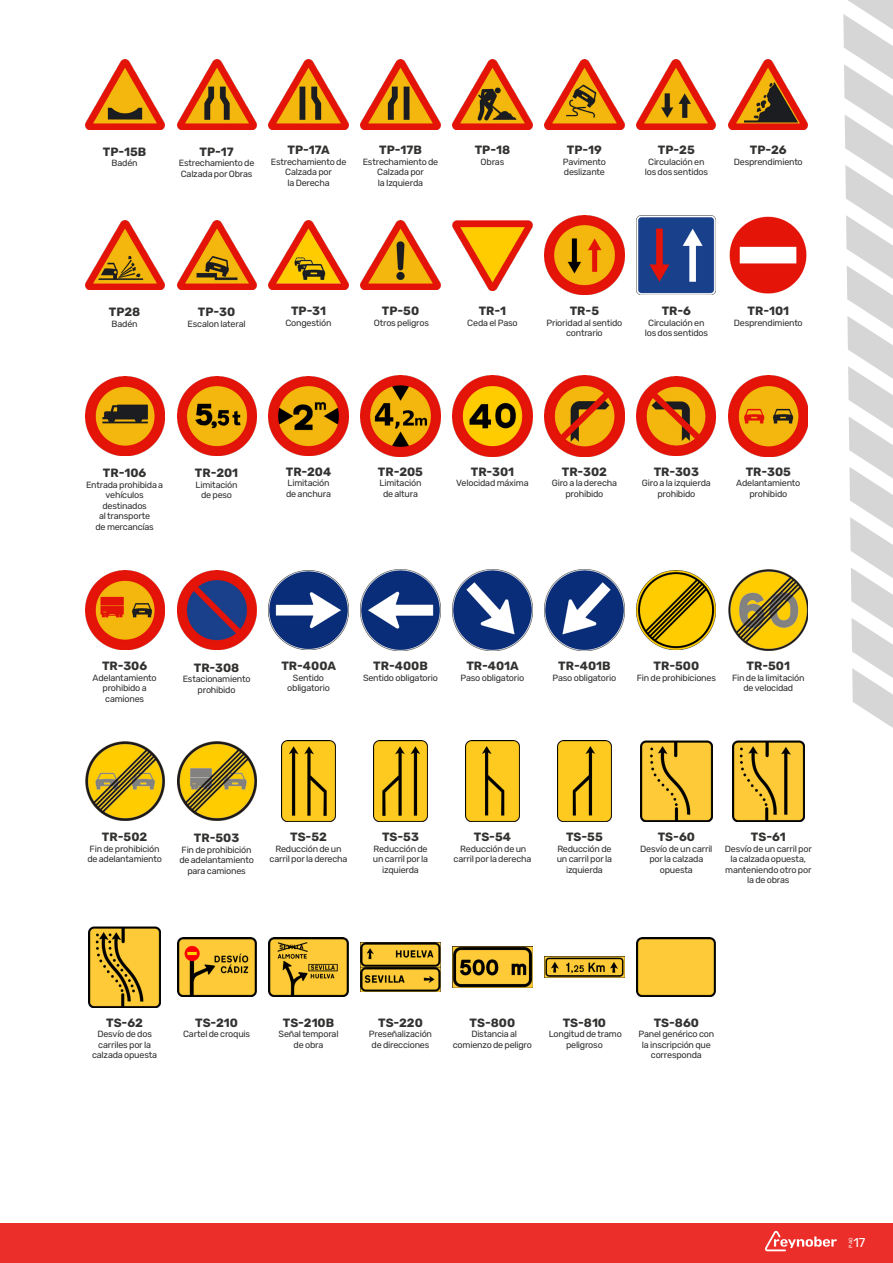
<style>
.page{position:relative;width:893px;height:1263px;background:#fff}
.page>*{position:absolute;margin:0;border:0;box-sizing:border-box;transform-origin:0 0}
.t1{font:12.9px "Rubik";color:#fff}
.t2{font:700 12px "Rubik";color:#333231}
.t3{font:9px/10.5px "Rubik";letter-spacing:-.025em;color:#333231;text-align:center}
.t4{font:5.1px "Rubik";color:#fff}
</style>
<div class="page">
<svg style="left:843px;top:0;width:50px;height:728px"></svg>
<div style="left:0;top:1222px;width:893px;height:41px;background:#eb2e29"></div>
<svg style="left:765px;top:1231px;width:72px;height:20px"></svg>
<img style="left:85px;top:59px;width:79px;height:70px">
<img style="left:177px;top:59px;width:79px;height:70px">
<img style="left:269px;top:59px;width:79px;height:70px">
<img style="left:453px;top:59px;width:79px;height:70px">
<img style="left:545px;top:59px;width:79px;height:70px">
<img style="left:637px;top:59px;width:79px;height:70px">
<img style="left:729px;top:59px;width:79px;height:70px">
<img style="left:361px;top:59px;width:79px;height:70px">
<img style="left:85px;top:220px;width:79px;height:70px">
<img style="left:177px;top:220px;width:79px;height:70px">
<img style="left:269px;top:220px;width:79px;height:70px">
<img style="left:453px;top:220px;width:79px;height:70px">
<img style="left:545px;top:215px;width:79px;height:80px">
<img style="left:637px;top:215px;width:79px;height:80px">
<img style="left:729px;top:216px;width:78px;height:78px">
<img style="left:361px;top:220px;width:79px;height:70px">
<img style="left:85px;top:376px;width:79px;height:79px">
<img style="left:177px;top:376px;width:79px;height:79px">
<img style="left:269px;top:376px;width:79px;height:79px">
<img style="left:453px;top:376px;width:79px;height:80px">
<img style="left:545px;top:376px;width:79px;height:80px">
<img style="left:637px;top:376px;width:79px;height:79px">
<img style="left:729px;top:376px;width:79px;height:80px">
<img style="left:361px;top:376px;width:79px;height:80px">
<img style="left:85px;top:571px;width:79px;height:79px">
<img style="left:177px;top:571px;width:79px;height:79px">
<img style="left:269px;top:571px;width:79px;height:79px">
<img style="left:453px;top:570px;width:79px;height:80px">
<img style="left:545px;top:570px;width:79px;height:80px">
<img style="left:637px;top:571px;width:79px;height:79px">
<img style="left:729px;top:570px;width:79px;height:80px">
<img style="left:361px;top:570px;width:79px;height:80px">
<img style="left:85px;top:741px;width:79px;height:80px">
<img style="left:177px;top:741px;width:79px;height:80px">
<img style="left:281px;top:741px;width:55px;height:80px">
<img style="left:465px;top:741px;width:55px;height:80px">
<img style="left:557px;top:741px;width:54px;height:80px">
<img style="left:640px;top:741px;width:72px;height:80px">
<img style="left:732px;top:741px;width:72px;height:80px">
<img style="left:373px;top:741px;width:55px;height:80px">
<img style="left:89px;top:927px;width:72px;height:80px">
<img style="left:177px;top:937px;width:79px;height:59px">
<img style="left:269px;top:937px;width:79px;height:59px">
<img style="left:453px;top:946px;width:79px;height:41px">
<img style="left:545px;top:956px;width:79px;height:21px">
<img style="left:637px;top:937px;width:79px;height:59px">
<img style="left:361px;top:942px;width:79px;height:49px">
<p class="t2" style="left:103px;top:144px;width:45px">TP-15B</p>
<p class="t3" style="left:112px;top:158px;width:28px">Badén</p>
<p class="t2" style="left:199px;top:144px;width:36px">TP-17</p>
<p class="t3" style="left:179px;top:158px;width:77px;text-align:left">Estrechamiento de<br>Calzada por Obras</p>
<p class="t2" style="left:288px;top:143px;width:44px">TP-17A</p>
<p class="t3" style="left:271px;top:157px;width:77px">Estrechamiento de<br>Calzada por</p>
<p class="t3" style="left:287px;top:178px;width:44px">la Derecha</p>
<p class="t2" style="left:379px;top:143px;width:44px">TP-17B</p>
<p class="t3" style="left:363px;top:157px;width:77px">Estrechamiento de<br>Calzada por<br>la Izquierda</p>
<p class="t2" style="left:475px;top:143px;width:37px">TP-18</p>
<p class="t3" style="left:481px;top:157px;width:25px">Obras</p>
<p class="t2" style="left:567px;top:143px;width:37px">TP-19</p>
<p class="t3" style="left:563px;top:157px;width:45px;text-align:left">Pavimento deslizante</p>
<p class="t2" style="left:658px;top:143px;width:38px">TP-25</p>
<p class="t3" style="left:648px;top:157px;width:58px">Circulación en</p>
<p class="t3" style="left:645px;top:167px;width:65px">los dos sentidos</p>
<p class="t2" style="left:750px;top:143px;width:38px">TP-26</p>
<p class="t3" style="left:734px;top:157px;width:70px">Desprendimiento</p>
<p class="t2" style="left:109px;top:305px;width:33px">TP28</p>
<p class="t3" style="left:112px;top:319px;width:28px">Badén</p>
<p class="t2" style="left:198px;top:305px;width:39px">TP-30</p>
<p class="t3" style="left:188px;top:319px;width:60px">Escalon lateral</p>
<p class="t2" style="left:291px;top:304px;width:36px">TP-31</p>
<p class="t3" style="left:285px;top:318px;width:48px">Congestión</p>
<p class="t2" style="left:382px;top:304px;width:39px">TP-50</p>
<p class="t3" style="left:374px;top:318px;width:57px">Otros peligros</p>
<p class="t2" style="left:479px;top:304px;width:29px">TR-1</p>
<p class="t3" style="left:467px;top:318px;width:52px">Ceda el Paso</p>
<p class="t2" style="left:570px;top:304px;width:31px">TR-5</p>
<p class="t3" style="left:546px;top:318px;width:77px">Prioridad al sentido</p>
<p class="t3" style="left:566px;top:328px;width:38px">contrario</p>
<p class="t2" style="left:662px;top:304px;width:31px">TR-6</p>
<p class="t3" style="left:648px;top:318px;width:58px">Circulación en</p>
<p class="t3" style="left:645px;top:328px;width:65px">los dos sentidos</p>
<p class="t2" style="left:747px;top:304px;width:43px">TR-101</p>
<p class="t3" style="left:734px;top:318px;width:70px">Desprendimiento</p>
<p class="t2" style="left:103px;top:466px;width:45px">TR-106</p>
<p class="t3" style="left:86px;top:480px;width:79px">Entrada prohibida a</p>
<p class="t3" style="left:102px;top:490px;width:46px">vehículos destinados</p>
<p class="t3" style="left:99px;top:511px;width:53px">al transporte</p>
<p class="t3" style="left:96px;top:522px;width:60px">de mercancías</p>
<p class="t2" style="left:195px;top:466px;width:45px">TR-201</p>
<p class="t3" style="left:196px;top:480px;width:44px">Limitación</p>
<p class="t3" style="left:201px;top:490px;width:33px">de peso</p>
<p class="t2" style="left:286px;top:465px;width:47px">TR-204</p>
<p class="t3" style="left:288px;top:478px;width:44px">Limitación</p>
<p class="t3" style="left:286px;top:489px;width:46px">de anchura</p>
<p class="t2" style="left:378px;top:465px;width:47px">TR-205</p>
<p class="t3" style="left:379px;top:478px;width:44px">Limitación</p>
<p class="t3" style="left:383px;top:489px;width:37px">de altura</p>
<p class="t2" style="left:471px;top:465px;width:45px">TR-301</p>
<p class="t3" style="left:456px;top:478px;width:74px">Velocidad máxima</p>
<p class="t2" style="left:562px;top:465px;width:47px">TR-302</p>
<p class="t3" style="left:552px;top:478px;width:67px">Giro a la derecha</p>
<p class="t3" style="left:565px;top:489px;width:39px">prohibido</p>
<p class="t2" style="left:654px;top:465px;width:47px">TR-303</p>
<p class="t3" style="left:642px;top:478px;width:70px">Giro a la izquierda</p>
<p class="t3" style="left:657px;top:489px;width:39px">prohibido</p>
<p class="t2" style="left:746px;top:465px;width:47px">TR-305</p>
<p class="t3" style="left:736px;top:478px;width:66px">Adelantamiento</p>
<p class="t3" style="left:749px;top:489px;width:39px">prohibido</p>
<p class="t2" style="left:102px;top:659px;width:47px">TR-306</p>
<p class="t3" style="left:93px;top:673px;width:66px">Adelantamiento</p>
<p class="t3" style="left:103px;top:683px;width:46px;text-align:left">prohibido a camiones</p>
<p class="t2" style="left:194px;top:660px;width:47px">TR-308</p>
<p class="t3" style="left:183px;top:674px;width:69px">Estacionamiento</p>
<p class="t3" style="left:198px;top:685px;width:39px">prohibido</p>
<p class="t2" style="left:281px;top:659px;width:56px">TR-400A</p>
<p class="t3" style="left:293px;top:673px;width:33px">Sentido</p>
<p class="t3" style="left:287px;top:683px;width:44px">obligatorio</p>
<p class="t2" style="left:373px;top:659px;width:56px">TR-400B</p>
<p class="t3" style="left:363px;top:673px;width:77px">Sentido obligatorio</p>
<p class="t2" style="left:466px;top:659px;width:54px">TR-401A</p>
<p class="t3" style="left:461px;top:673px;width:65px">Paso obligatorio</p>
<p class="t2" style="left:558px;top:659px;width:54px">TR-401B</p>
<p class="t3" style="left:552px;top:673px;width:65px">Paso obligatorio</p>
<p class="t2" style="left:653px;top:659px;width:47px">TR-500</p>
<p class="t3" style="left:637px;top:673px;width:81px">Fin de prohibiciones</p>
<p class="t2" style="left:747px;top:659px;width:45px">TR-501</p>
<p class="t3" style="left:732px;top:673px;width:74px">Fin de la limitación</p>
<p class="t3" style="left:743px;top:683px;width:51px">de velocidad</p>
<p class="t2" style="left:102px;top:830px;width:47px">TR-502</p>
<p class="t3" style="left:90px;top:844px;width:71px">Fin de prohibición</p>
<p class="t3" style="left:87px;top:854px;width:76px">de adelantamiento</p>
<p class="t2" style="left:194px;top:831px;width:47px">TR-503</p>
<p class="t3" style="left:182px;top:845px;width:71px">Fin de prohibición</p>
<p class="t3" style="left:179px;top:855px;width:76px">de adelantamiento</p>
<p class="t3" style="left:187px;top:866px;width:60px">para camiones</p>
<p class="t2" style="left:290px;top:830px;width:38px">TS-52</p>
<p class="t3" style="left:270px;top:844px;width:79px">Reducción de un carril por la derecha</p>
<p class="t2" style="left:382px;top:830px;width:38px">TS-53</p>
<p class="t3" style="left:373px;top:844px;width:57px">Reducción de un carril por la izquierda</p>
<p class="t2" style="left:474px;top:830px;width:39px">TS-54</p>
<p class="t3" style="left:454px;top:844px;width:79px">Reducción de un carril por la derecha</p>
<p class="t2" style="left:566px;top:830px;width:38px">TS-55</p>
<p class="t3" style="left:557px;top:844px;width:57px">Reducción de un carril por la izquierda</p>
<p class="t2" style="left:658px;top:830px;width:39px">TS-60</p>
<p class="t3" style="left:640px;top:844px;width:74px">Desvío de un carril por la calzada opuesta</p>
<p class="t2" style="left:751px;top:830px;width:36px">TS-61</p>
<p class="t3" style="left:725px;top:844px;width:89px">Desvío de un carril por la calzada opuesta, manteniendo otro por la de obras</p>
<p class="t2" style="left:106px;top:1016px;width:38px">TS-62</p>
<p class="t3" style="left:92px;top:1029px;width:67px">Desvío de dos carriles por la calzada opuesta</p>
<p class="t2" style="left:195px;top:1016px;width:44px">TS-210</p>
<p class="t3" style="left:183px;top:1029px;width:69px">Cartel de croquis</p>
<p class="t2" style="left:283px;top:1016px;width:53px">TS-210B</p>
<p class="t3" style="left:279px;top:1029px;width:62px">Señal temporal de obra</p>
<p class="t2" style="left:378px;top:1016px;width:46px">TS-220</p>
<p class="t3" style="left:369px;top:1029px;width:65px;text-align:left">Preseñalización de direcciones</p>
<p class="t2" style="left:470px;top:1016px;width:47px">TS-800</p>
<p class="t3" style="left:453px;top:1029px;width:81px">Distancia al comienzo de peligro</p>
<p class="t2" style="left:563px;top:1016px;width:45px">TS-810</p>
<p class="t3" style="left:549px;top:1029px;width:75px">Longitud de tramo peligroso</p>
<p class="t2" style="left:654px;top:1016px;width:47px">TS-860</p>
<p class="t3" style="left:639px;top:1029px;width:77px">Panel genérico con la inscripción que corresponda</p>
<p class="t4" style="left:847px;top:1247px;width:11px;rotate:-90deg">PAG</p>
<h1 class="t1" style="left:853px;top:1233px;width:14px">17</h1>
</div>
